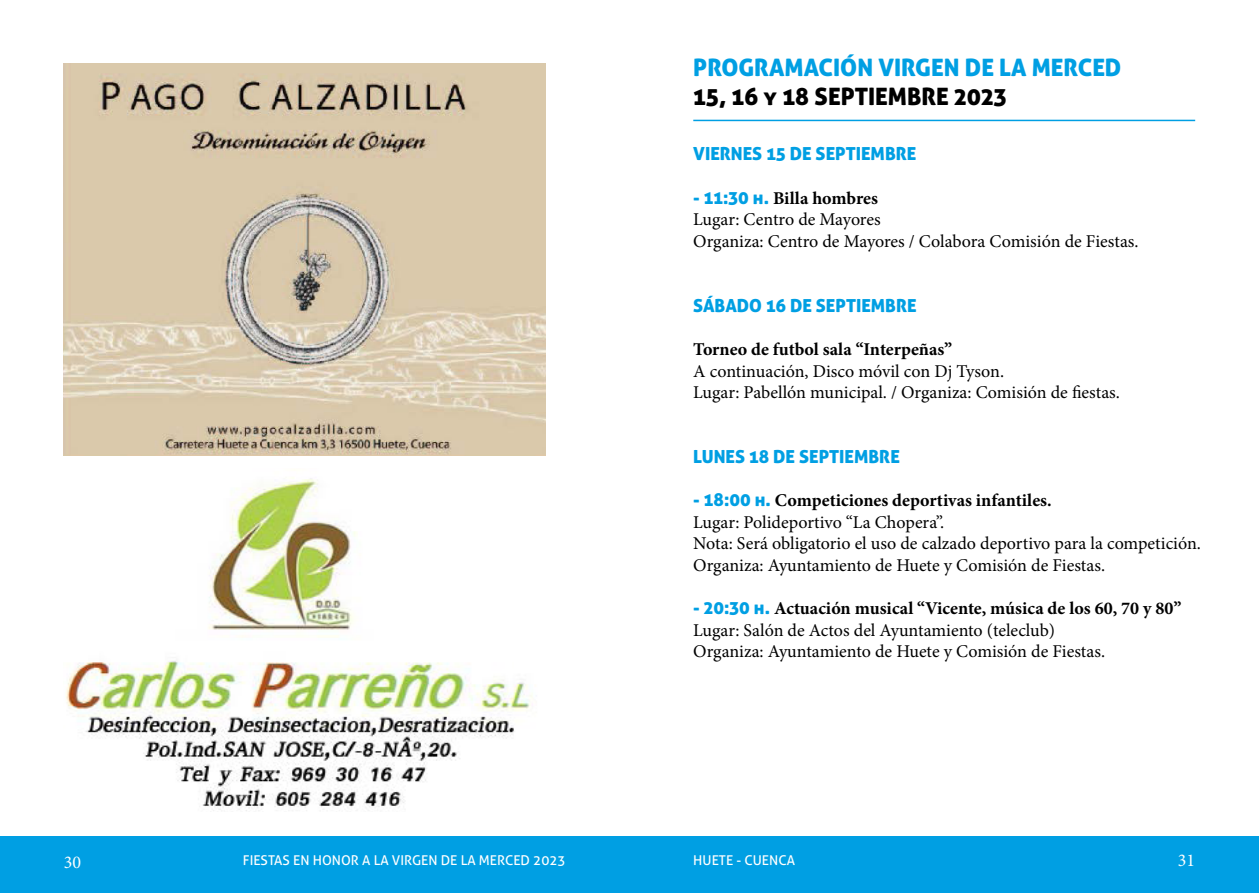
<style>
.page{position:relative;width:1259px;height:893px;background:#fff}
.page>*{position:absolute;margin:0;border:0;box-sizing:border-box;transform-origin:0 0}
.t1{font:24px "Aller Display";color:#009fe3}
.t2{font:24px "Aller Display";color:#000}
.t3{font:18px/21.6px "Minion Pro";color:#000}
.t4{font:18px "Aller Display";color:#009fe3}
.t5{font:700 18px "Minion Pro";color:#000}
.t6{font:18px "Minion Pro";color:#fff}
.t7{font:13.5px "Aller";color:#fff}
.s1{font-family:"Aller Display";color:#009fe3}
.s2{font-weight:700}
</style>
<div class="page">
<div style="left:0;top:836px;width:1259px;height:57px;background:#009fe3"></div>
<img style="left:64px;top:64px;width:481px;height:391px">
<img style="left:66px;top:477px;width:467px;height:334px">
<hr style="left:693px;top:120px;width:502px;height:1px;background:#009fe3">
<h1 class="t1" style="left:693px;top:53px;width:429px">PROGRAMACIÓN VIRGEN DE LA MERCED</h1>
<h1 class="t2" style="left:693px;top:81px;width:315px">15, 16 y 18 SEPTIEMBRE 2023</h1>
<p class="t4" style="left:693px;top:143px;width:224px">VIERNES 15 DE SEPTIEMBRE</p>
<p class="t3" style="left:693px;top:187px;width:447px"><span class="s1">- 11:30 h.</span> <span class="s2">Billa hombres<br></span>Lugar: Centro de Mayores<br>Organiza: Centro de Mayores / Colabora Comisión de Fiestas.</p>
<p class="t4" style="left:693px;top:294px;width:225px">SÁBADO 16 DE SEPTIEMBRE</p>
<p class="t5" style="left:693px;top:336px;width:260px">Torneo de futbol sala “Interpeñas”</p>
<p class="t3" style="left:693px;top:360px;width:428px">A continuación, Disco móvil con Dj Tyson.<br>Lugar: Pabellón municipal. / Organiza: Comisión de fiestas.</p>
<p class="t4" style="left:693px;top:445px;width:208px">LUNES 18 DE SEPTIEMBRE</p>
<p class="t3" style="left:693px;top:490px;width:509px"><span class="s1">- 18:00 h.</span> <span class="s2">Competiciones deportivas infantiles.<br></span>Lugar: Polideportivo “La Chopera”.<br>Nota: Será obligatorio el uso de calzado deportivo para la competición.<br>Organiza: Ayuntamiento de Huete y Comisión de Fiestas.</p>
<p class="t3" style="left:693px;top:598px;width:489px"><span class="s1">- 20:30 h.</span> <span class="s2">Actuación musical “Vicente, música de los 60, 70 y 80”<br></span>Lugar: Salón de Actos del Ayuntamiento (teleclub)<br>Organiza: Ayuntamiento de Huete y Comisión de Fiestas.</p>
<p class="t6" style="left:64px;top:851px;width:19px">30</p>
<p class="t7" style="left:243px;top:852px;width:324px">FIESTAS EN HONOR A LA VIRGEN DE LA MERCED 2023</p>
<p class="t7" style="left:693px;top:852px;width:103px">HUETE - CUENCA</p>
<p class="t6" style="left:1178px;top:849px;width:19px">31</p>
</div>
